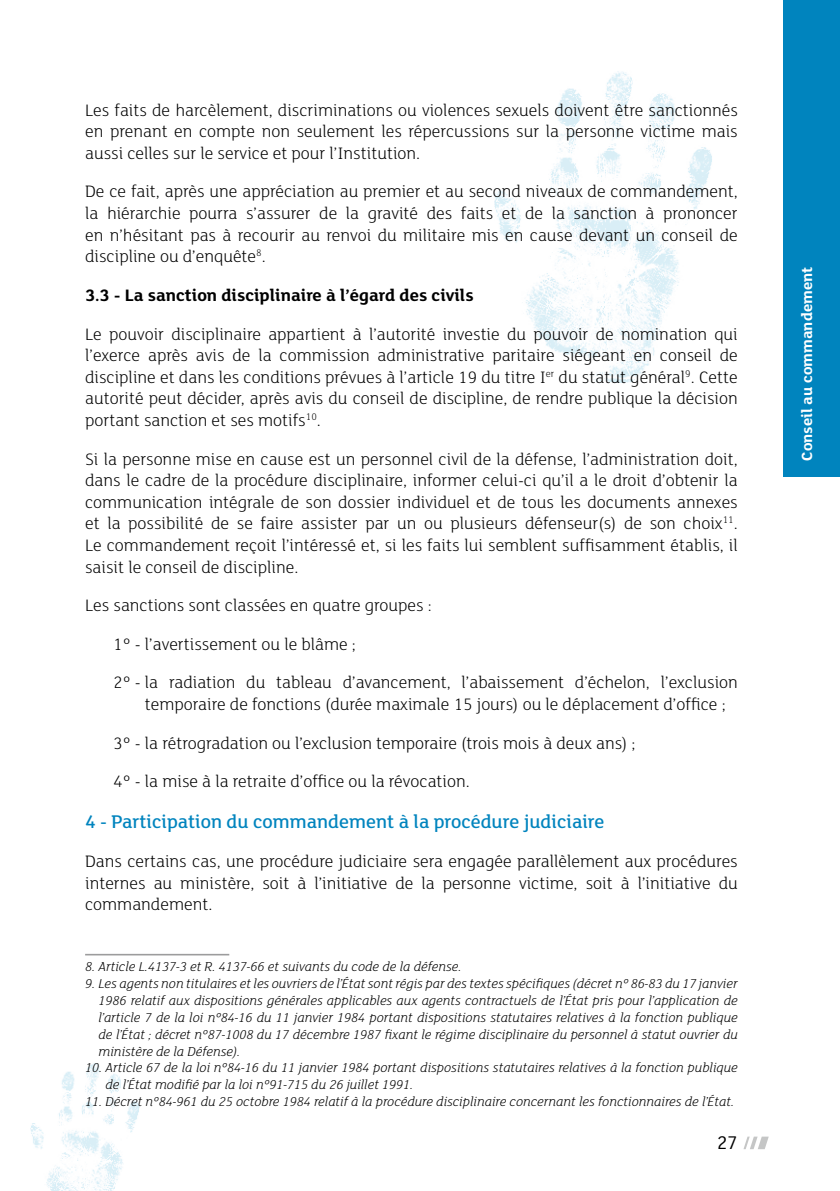
<style>
.page{position:relative;width:840px;height:1191px;background:#fff}
.page>*{position:absolute;margin:0;border:0;box-sizing:border-box;transform-origin:0 0}
.t1{font:500 20px "FS Lola";color:#0084be}
.t2{font:20px "FS Lola";color:#000}
.t3{font:300 18px/21.6px "FS Lola";color:#000;text-align:justify}
.t4{font:700 18px "FS Lola";color:#000}
.t5{font:700 16px "FS Lola";color:#fff}
.t6{font:italic 300 14px/16.8px "FS Lola";color:#000;text-align:justify}
</style>
<div class="page">
<svg style="left:743px;top:1136px;width:25px;height:13px"></svg>
<div style="left:782px;top:0;width:57px;height:476px;background:#0084be"></div>
<img style="left:494px;top:71px;width:218px;height:312px">
<img style="left:30px;top:1063px;width:109px;height:128px">
<hr style="left:85px;top:954px;width:144px;height:1px;background:#9c9c9d">
<p class="t3" style="left:85px;top:98px;width:654px">Les faits de harcèlement, discriminations ou violences sexuels doivent être sanctionnés en prenant en compte non seulement les répercussions sur la personne victime mais aussi celles sur le service et pour l’Institution.</p>
<p class="t3" style="left:85px;top:180px;width:653px">De ce fait, après une appréciation au premier et au second niveaux de commandement, la hiérarchie pourra s’assurer de la gravité des faits et de la sanction à prononcer en n’hésitant pas à recourir au renvoi du militaire mis en cause devant un conseil de discipline ou d’enquête<sup>8</sup>.</p>
<p class="t4" style="left:85px;top:283px;width:390px">3.3 - La sanction disciplinaire à l’égard des civils</p>
<p class="t3" style="left:85px;top:322px;width:654px">Le pouvoir disciplinaire appartient à l’autorité investie du pouvoir de nomination qui l’exerce après avis de la commission administrative paritaire siégeant en conseil de discipline et dans les conditions prévues à l’article 19 du titre I<sup>er</sup> du statut général<sup>9</sup>. Cette autorité peut décider, après avis du conseil de discipline, de rendre publique la décision portant sanction et ses motifs<sup>10</sup>.</p>
<p class="t3" style="left:85px;top:447px;width:653px">Si la personne mise en cause est un personnel civil de la défense, l’administration doit, dans le cadre de la procédure disciplinaire, informer celui-ci qu’il a le droit d’obtenir la communication intégrale de son dossier individuel et de tous les documents annexes et la possibilité de se faire assister par un ou plusieurs défenseur(s) de son choix<sup>11</sup>.<br>Le commandement reçoit l’intéressé et, si les faits lui semblent suffisamment établis, il saisit le conseil de discipline.</p>
<p class="t3" style="left:113px;top:585px;width:626px;line-height:38.6px;text-align:left;text-indent:-28px">Les sanctions sont classées en quatre groupes :<br>1° - l’avertissement ou le blâme ;<br>2° - la radiation du tableau d’avancement, l’abaissement d’échelon, l’exclusion</p>
<p class="t3" style="left:113px;top:684px;width:613px;line-height:38.6px;text-align:left;text-indent:32px">temporaire de fonctions (durée maximale 15 jours) ou le déplacement d’office ;<br>3° - la rétrogradation ou l’exclusion temporaire (trois mois à deux ans) ;<br>4° - la mise à la retraite d’office ou la révocation.</p>
<p class="t1" style="left:85px;top:809px;width:520px">4 - Participation du commandement à la procédure judiciaire</p>
<p class="t3" style="left:85px;top:849px;width:653px">Dans certains cas, une procédure judiciaire sera engagée parallèlement aux procédures internes au ministère, soit à l’initiative de la personne victime, soit à l’initiative du commandement.</p>
<p class="t6" style="left:85px;top:958px;width:377px">8. Article L.4137-3 et R. 4137-66 et suivants du code de la défense.</p>
<p class="t6" style="left:98px;top:974px;width:640px;text-indent:-13px">9. Les agents non titulaires et les ouvriers de l’État sont régis par des textes spécifiques (décret n° 86-83 du 17 janvier 1986 relatif aux dispositions générales applicables aux agents contractuels de l’État pris pour l’application de l’article 7 de la loi n°84-16 du 11 janvier 1984 portant dispositions statutaires relatives à la fonction publique de l’État ; décret n°87-1008 du 17 décembre 1987 fixant le régime disciplinaire du personnel à statut ouvrier du ministère de la Défense).</p>
<p class="t6" style="left:105px;top:1058px;width:633px;text-indent:-20px">10. Article 67 de la loi n°84-16 du 11 janvier 1984 portant dispositions statutaires relatives à la fonction publique de l’État modifié par la loi n°91-715 du 26 juillet 1991.</p>
<p class="t6" style="left:85px;top:1092px;width:650px">11. Décret n°84-961 du 25 octobre 1984 relatif à la procédure disciplinaire concernant les fonctionnaires de l’État.</p>
<p class="t2" style="left:716px;top:1129px;width:23px">27</p>
<p class="t5" style="left:795px;top:460px;width:195px;rotate:-90deg">Conseil au commandement</p>
</div>
